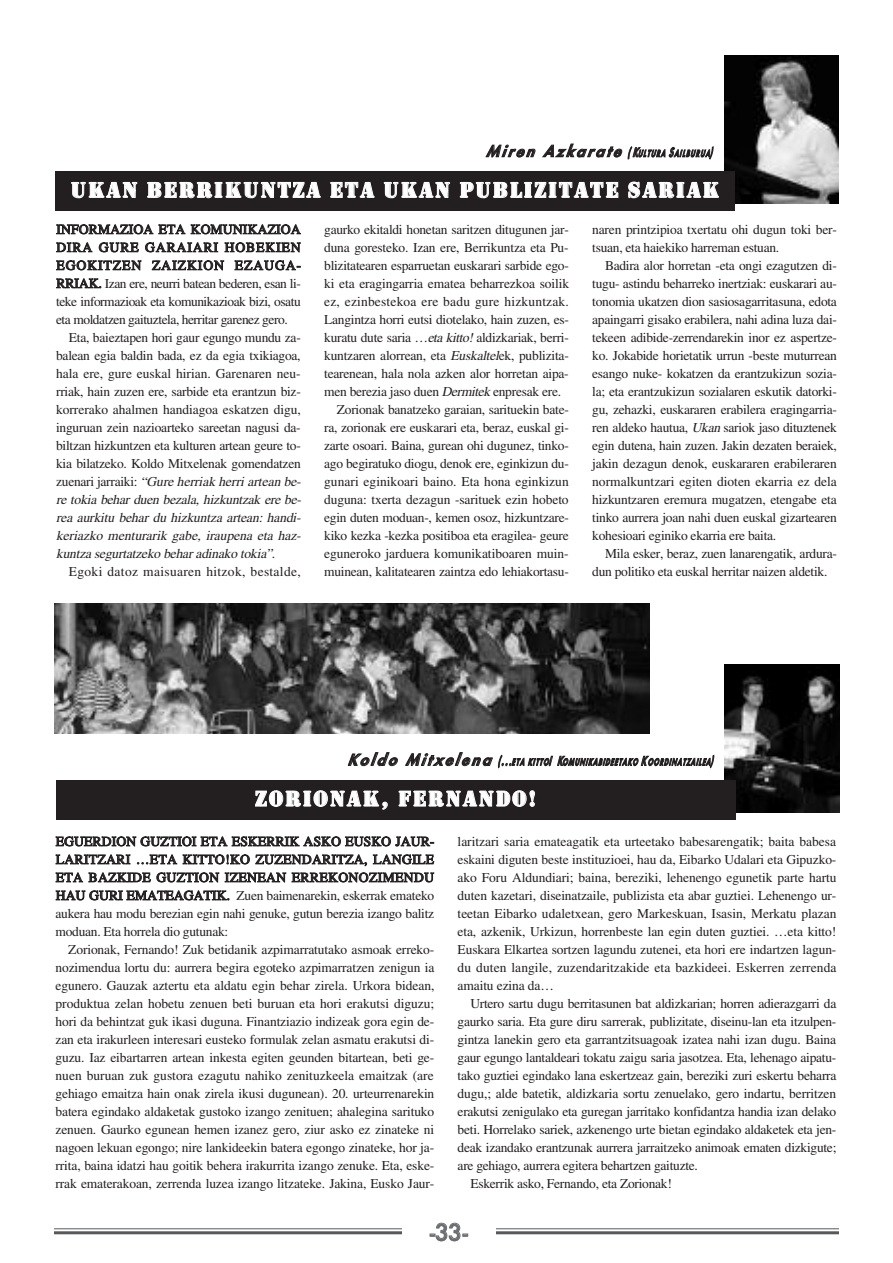
<style>
.page{position:relative;width:893px;height:1263px;background:#fff}
.page>*{position:absolute;margin:0;border:0;box-sizing:border-box;transform-origin:0 0}
.t1{font:22.5px "Stencil";letter-spacing:.085em;color:#fff}
.t2{font:500 22.5px "Futura";color:#6c6d70}
.t3{font:13.5px/18px "Times";letter-spacing:-.02em;color:#231f20;text-align:justify}
.t4{font:italic 13.5px "Times";letter-spacing:-.015em;color:#231f20}
.t5{font:13.5px "Times";color:#231f20}
.t6{font:13.5px "Times";letter-spacing:.015em;color:#231f20}
.t7{font:13.5px "Times";letter-spacing:.08em;color:#231f20}
.t8{font:13.5px "Times";letter-spacing:.025em;color:#231f20}
.t9{font:italic 800 9px "Futura";letter-spacing:.17em;color:#231f20;scale:.69 1}
.s1{font-size:15px}
.s2{font-size:12px}
.s3{font-style:normal}
.s4{font-style:italic}
</style>
<div class="page">
<hr style="left:54px;top:1228px;width:785px;height:1px;background:#57585a">
<hr style="left:54px;top:1231px;width:785px;height:3px;background:#57585a">
<div style="left:402px;top:1212px;width:93px;height:45px;background:#fff"></div>
<img style="left:724px;top:55px;width:114px;height:148px">
<div style="left:55px;top:172px;width:680px;height:39px;background:#231f20"></div>
<img style="left:725px;top:664px;width:114px;height:148px">
<div style="left:56px;top:780px;width:679px;height:39px;background:#231f20"></div>
<img style="left:55px;top:603px;width:595px;height:131px">
<p class="t9" style="left:486px;top:149px;width:329px"><span class="s1">Miren Azkarate</span> <span class="s2">( K</span>ULTURA <span class="s2">S</span>AILBURUA<span class="s2">)</span></p>
<h1 class="t1" style="left:71px;top:177px;width:650px">UKAN BERRIKUNTZA ETA UKAN PUBLIZITATE SARIAK</h1>
<p class="t6" style="left:56px;top:225px;width:246px">INFORMAZIOA ETA KOMUNIKAZIOA</p>
<p class="t7" style="left:56px;top:243px;width:246px">DIRA GURE GARAIARI HOBEKIEN</p>
<p class="t7" style="left:56px;top:261px;width:246px">EGOKITZEN ZAIZKION EZAUGA-</p>
<p class="t3" style="left:56px;top:276px;width:246px">RRIAK. Izan ere, neurri batean bederen, esan li-</p>
<p class="t3" style="left:56px;top:294px;width:246px">teke informazioak eta komunikazioak bizi, osatu</p>
<p class="t3" style="left:56px;top:312px;width:233px">eta moldatzen gaituztela, herritar garenez gero.</p>
<p class="t3" style="left:69px;top:330px;width:233px">Eta, baieztapen hori gaur egungo mundu za-</p>
<p class="t3" style="left:56px;top:348px;width:246px">balean egia baldin bada, ez da egia txikiagoa,</p>
<p class="t5" style="left:56px;top:369px;width:246px">hala ere, gure euskal hirian. Garenaren neu-</p>
<p class="t3" style="left:56px;top:384px;width:246px">rriak, hain zuzen ere, sarbide eta erantzun biz-</p>
<p class="t3" style="left:56px;top:402px;width:246px">korrerako ahalmen handiagoa eskatzen digu,</p>
<p class="t3" style="left:56px;top:420px;width:246px">inguruan zein nazioarteko sareetan nagusi da-</p>
<p class="t3" style="left:56px;top:438px;width:246px">biltzan hizkuntzen eta kulturen artean geure to-</p>
<p class="t3" style="left:56px;top:456px;width:246px">kia bilatzeko. Koldo Mitxelenak gomendatzen</p>
<p class="t4" style="left:56px;top:477px;width:249px"><span class="s3">z u e n a r i j a r r a i k i :</span> “Gure herriak herri artean be-</p>
<p class="t4" style="left:56px;top:495px;width:249px">re tokia behar duen bezala, hizkuntzak ere be-</p>
<p class="t4" style="left:56px;top:513px;width:249px">rea aurkitu behar du hizkuntza artean: handi-</p>
<p class="t4" style="left:56px;top:531px;width:249px">keriazko menturarik gabe, iraupena eta haz-</p>
<p class="t4" style="left:56px;top:549px;width:221px">kuntza segurtatzeko beharadinako tokia”<span class="s3">.</span></p>
<p class="t8" style="left:69px;top:567px;width:233px">Egoki datoz maisuaren hitzok, bestalde,</p>
<p class="t3" style="left:324px;top:222px;width:246px">gaurko ekitaldi honetan saritzen ditugunen jar-</p>
<p class="t3" style="left:324px;top:240px;width:246px">duna goresteko. Izan ere, Berrikuntza eta Pu-</p>
<p class="t3" style="left:324px;top:258px;width:246px">blizitatearen esparruetan euskarari sarbide ego-</p>
<p class="t3" style="left:324px;top:276px;width:246px">ki eta eragingarria ematea beharrezkoa soilik</p>
<p class="t6" style="left:324px;top:297px;width:246px">ez, ezinbestekoa ere badu gure hizkuntzak.</p>
<p class="t3" style="left:324px;top:312px;width:246px">Langintza horri eutsi diotelako, hain zuzen, es-</p>
<p class="t3" style="left:324px;top:330px;width:246px">kuratu dute saria <span class="s4">…eta kitto!</span>aldizkariak, berri-</p>
<p class="t3" style="left:324px;top:348px;width:246px">kuntzaren alorrean, eta <span class="s4">Euskaltel</span>ek, publizita-</p>
<p class="t3" style="left:324px;top:366px;width:246px">tearenean, hala nola azken alor horretan aipa-</p>
<p class="t3" style="left:324px;top:384px;width:238px">men berezia jaso duen <span class="s4">Dermitek</span> enpresak ere.</p>
<p class="t3" style="left:337px;top:402px;width:233px">Zorionak banatzeko garaian, sarituekin bate-</p>
<p class="t3" style="left:324px;top:420px;width:246px">ra, zorionak ere euskarari eta, beraz, euskal gi-</p>
<p class="t3" style="left:324px;top:438px;width:246px">zarte osoari. Baina, gurean ohi dugunez, tinko-</p>
<p class="t3" style="left:324px;top:456px;width:246px">ago begiratuko diogu, denok ere, eginkizun du-</p>
<p class="t5" style="left:324px;top:477px;width:246px">gunari eginikoari baino. Eta hona eginkizun</p>
<p class="t3" style="left:324px;top:492px;width:246px">duguna: txerta dezagun -sarituek ezin hobeto</p>
<p class="t3" style="left:324px;top:510px;width:246px">egin duten moduan-, kemen osoz, hizkuntzare-</p>
<p class="t3" style="left:324px;top:528px;width:246px">kiko kezka -kezka positiboa eta eragilea- geure</p>
<p class="t3" style="left:324px;top:546px;width:246px">eguneroko jarduera komunikatiboaren muin-</p>
<p class="t3" style="left:324px;top:564px;width:246px">muinean, kalitatearen zaintza edo lehiakortasu-</p>
<p class="t3" style="left:592px;top:222px;width:246px">naren printzipioa txertatu ohi dugun toki ber&shy;tsuan, eta haiekiko harreman estuan.</p>
<p class="t3" style="left:592px;top:258px;width:246px;text-indent:13px">Badira alor horretan -eta ongi ezagutzen di&shy;tugu- astindu beharreko inertziak: euskarari au&shy;tonomia ukatzen dion sasiosagarritasuna, edota apaingarri gisako erabilera, nahi adina luza dai&shy;tekeen adibide-zerrendarekin inor ez aspertze&shy;ko. Jokabide horietatik urrun -beste muturrean esango nuke- kokatzen da erantzukizun sozia&shy;la; eta erantzukizun sozialaren eskutik datorki&shy;gu, zehazki, euskararen erabilera eragingarria&shy;ren aldeko hautua, <span class="s4">Ukan</span>sariok jaso dituztenek egin dutena, hain zuzen. Jakin dezaten beraiek, jakin dezagun denok, euskararen erabileraren normalkuntzari egiten dioten ekarria ez dela hizkuntzaren eremura mugatzen, etengabe eta tinko aurrera joan nahi duen euskal gizartearen kohesioari eginiko ekarria ere baita.</p>
<p class="t3" style="left:592px;top:546px;width:246px;text-indent:13px">Mila esker, beraz, zuen lanarengatik, ardura&shy;dun politiko eta euskal herritar naizen aldetik.</p>
<p class="t9" style="left:347px;top:758px;width:531px"><span class="s1">Koldo Mitxelena</span> <span class="s2">(...</span>ETA KITTO<span class="s2">! K</span>OMUNIKABIDEETAKO <span class="s2">K</span>OORDINATZAILEA<span class="s2">)</span></p>
<h1 class="t1" style="left:255px;top:785px;width:283px">ZORIONAK, FERNANDO!</h1>
<p class="t3" style="left:56px;top:834px;width:380px">EGUERDION GUZTIOI ETA ESKERRIK ASKO EUSKO JAUR-LARITZARI …ETA KITTO!KO ZUZENDARITZA, LANGILE ETA BAZKIDE GUZTION IZENEAN ERREKONOZIMENDU HAU GURI EMATEAGATIK. Zuen baimenarekin, eskerrak emateko aukera hau modu berezian egin nahi genuke, gutun berezia izango balitz moduan. Eta horrela dio gutunak:</p>
<p class="t3" style="left:56px;top:942px;width:380px;text-indent:13px">Zorionak, Fernando! Zuk betidanik azpimarratutako asmoak erreko&shy;nozimendua lortu du: aurrera begira egoteko azpimarratzen zenigun ia egunero. Gauzak aztertu eta aldatu egin behar zirela. Urkora bidean, produktua zelan hobetu zenuen beti buruan eta hori erakutsi diguzu; hori da behintzat guk ikasi duguna. Finantziazio indizeak gora egin de&shy;zan eta irakurleen interesari eusteko formulak zelan asmatu erakutsi di&shy;guzu. Iaz eibartarren artean inkesta egiten geunden bitartean, beti ge&shy;nuen buruan zuk gustora ezagutu nahiko zenituzkeela emaitzak (are gehiago emaitza hain onak zirela ikusi dugunean). 20. urteurrenarekin batera egindako aldaketak gustoko izango zenituen; ahalegina sarituko zenuen. Gaurko egunean hemen izanez gero, ziur asko ez zinateke ni nagoen lekuan egongo; nire lankideekin batera egongo zinateke, hor ja&shy;rrita, baina idatzi hau goitik behera irakurrita izango zenuke. Eta, eske&shy;rrak ematerakoan, zerrenda luzea izango litzateke. Jakina, Eusko Jaur-</p>
<p class="t3" style="left:458px;top:834px;width:380px">laritzari saria emateagatik eta urteetako babesarengatik; baita babesa eskaini diguten beste instituzioei, hau da, Eibarko Udalari eta Gipuzko&shy;ako Foru Aldundiari; baina, bereziki, lehenengo egunetik parte hartu duten kazetari, diseinatzaile, publizista eta abar guztiei. Lehenengo ur&shy;teetan Eibarko udaletxean, gero Markeskuan, Isasin, Merkatu plazan eta, azkenik, Urkizun, horrenbeste lan egin duten guztiei. …eta kitto!<br>Euskara Elkartea sortzen lagundu zutenei, eta hori ere indartzen lagun&shy;du duten langile, zuzendaritzakide eta bazkideei. Eskerren zerrenda amaitu ezina da…</p>
<p class="t3" style="left:470px;top:996px;width:367px">Urtero sartu dugu berritasunen bat aldizkarian; horren adierazgarri da</p>
<p class="t3" style="left:458px;top:1014px;width:380px">gaurko saria. Eta gure diru sarrerak, publizitate, diseinu-lan eta itzulpen-</p>
<p class="t3" style="left:458px;top:1032px;width:380px">gintza lanekin gero eta garrantzitsuagoak izatea nahi izan dugu. Baina</p>
<p class="t3" style="left:458px;top:1050px;width:380px">gaur egungo lantaldeari tokatu zaigu saria jasotzea. Eta, lehenago aipatu-</p>
<p class="t3" style="left:458px;top:1068px;width:380px">tako guztiei egindako lana eskertzeaz gain, bereziki zuri eskertu beharra</p>
<p class="t3" style="left:458px;top:1086px;width:380px">dugu,; alde batetik, aldizkaria sortu zenuelako, gero indartu, berritzen</p>
<p class="t3" style="left:458px;top:1104px;width:380px">erakutsi zenigulako eta guregan jarritako konfidantza handia izan delako</p>
<p class="t3" style="left:458px;top:1122px;width:380px">beti. Horrelako sariek, azkenengo urte bietan egindako aldaketek eta jen-</p>
<p class="t3" style="left:458px;top:1140px;width:380px">deak izandako erantzunak aurrera jarraitzeko animoak ematen dizkigute;</p>
<p class="t3" style="left:458px;top:1158px;width:242px">are gehiago, aurrera egitera behartzen gaituzte.</p>
<p class="t3" style="left:470px;top:1176px;width:203px">Eskerrik asko, Fernando, eta Zorionak!</p>
<h1 class="t2" style="left:430px;top:1219px;width:39px">-33-</h1>
</div>
